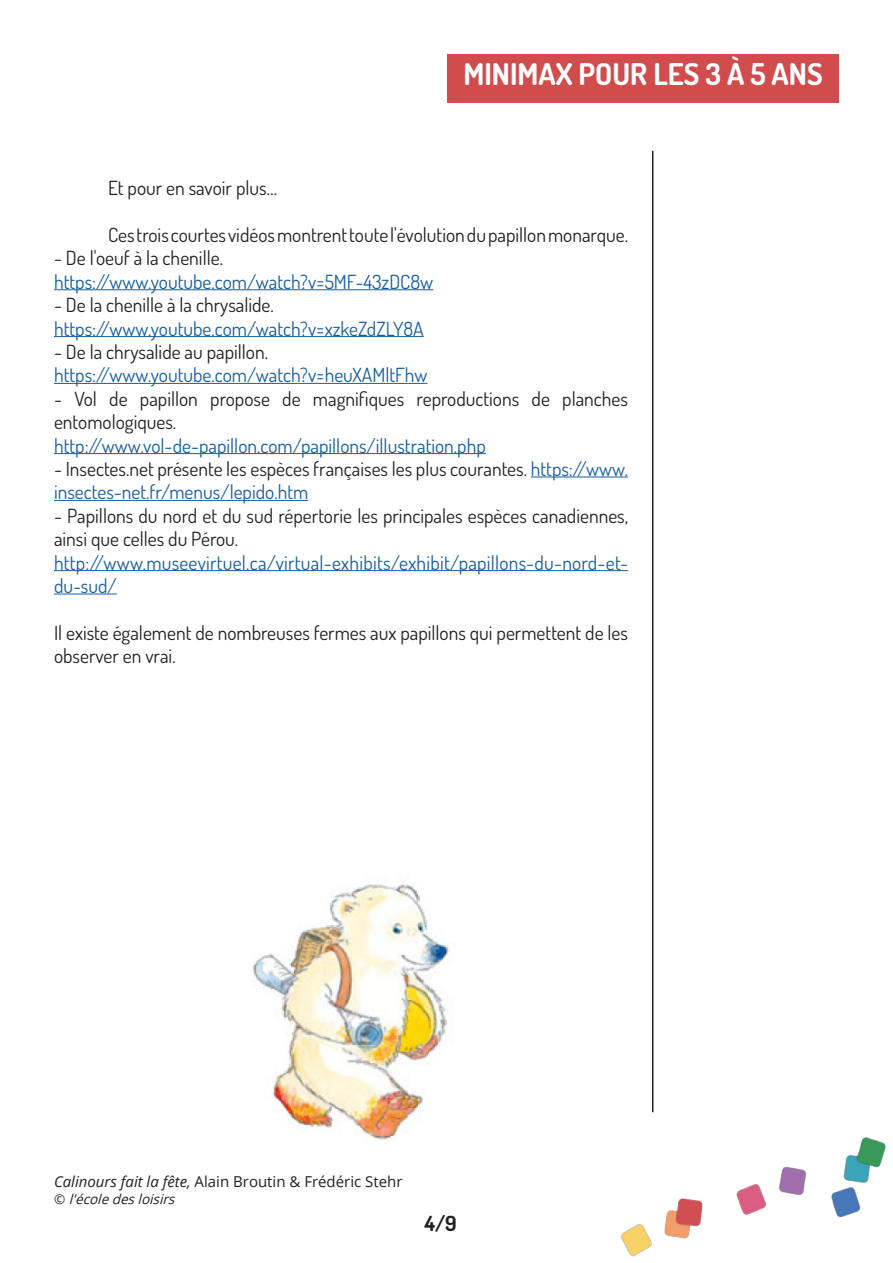
<style>
.page{position:relative;width:893px;height:1263px;background:#fff}
.page>*{position:absolute;margin:0;border:0;box-sizing:border-box;transform-origin:0 0}
.t1{font:700 30px "Dosis";color:#fff}
.t2{font:700 21px "Dosis";color:#231f20}
.t3{font:19.5px/23.4px "Dosis";color:#231f20}
.t4{font:19.5px/23.4px "Dosis";color:#175d9e}
.t5{font:15px "Open Sans";color:#231f20}
.t6{font:italic 13.5px "Open Sans";color:#231f20}
.s1{color:#175d9e}
.s2{font-style:italic}
.s3{font-style:normal}
</style>
<div class="page">
<img style="left:620px;top:1137px;width:266px;height:120px">
<hr style="left:652px;top:151px;width:1px;height:961px;background:#231f20">
<hr style="left:54px;top:289px;width:379px;height:1px;background:#175d9e">
<hr style="left:54px;top:336px;width:370px;height:1px;background:#175d9e">
<hr style="left:54px;top:383px;width:373px;height:1px;background:#175d9e">
<hr style="left:54px;top:453px;width:432px;height:1px;background:#175d9e">
<hr style="left:531px;top:477px;width:97px;height:1px;background:#175d9e">
<hr style="left:54px;top:500px;width:254px;height:1px;background:#175d9e">
<hr style="left:54px;top:570px;width:574px;height:1px;background:#175d9e">
<hr style="left:54px;top:594px;width:63px;height:1px;background:#175d9e">
<div style="left:447px;top:54px;width:392px;height:49px;background:#d04c4d"></div>
<img style="left:253px;top:884px;width:197px;height:256px">
<p class="t1" style="left:463px;top:54px;width:361px">MINIMAX POUR LES 3 À 5 ANS</p>
<p class="t3" style="left:108px;top:176px;width:171px">Et pour en savoir plus…</p>
<p class="t3" style="left:108px;top:223px;width:522px">Ces trois courtes vidéos montrent toute l'évolution du papillon monarque.</p>
<p class="t3" style="left:54px;top:246px;width:170px">- De l'oeuf à la chenille.</p>
<p class="t4" style="left:54px;top:269px;width:381px">https://www.youtube.com/watch?v=5MF-43zDC8w</p>
<p class="t3" style="left:54px;top:293px;width:221px">- De la chenille à la chrysalide.</p>
<p class="t4" style="left:54px;top:316px;width:371px">https://www.youtube.com/watch?v=xzkeZdZLY8A</p>
<p class="t3" style="left:54px;top:340px;width:216px">- De la chrysalide au papillon.</p>
<p class="t4" style="left:54px;top:363px;width:375px">https://www.youtube.com/watch?v=heuXAMltFhw</p>
<p class="t3" style="left:54px;top:386px;width:576px">- Vol de papillon propose de magnifiques reproductions de planches entomologiques.</p>
<p class="t4" style="left:54px;top:433px;width:433px">http://www.vol-de-papillon.com/papillons/illustration.php</p>
<p class="t3" style="left:54px;top:457px;width:576px">- Insectes.net présente les espèces françaises les plus courantes. <span class="s1">https://www. insectes-net.fr/menus/lepido.htm</span></p>
<p class="t3" style="left:54px;top:503px;width:576px">- Papillons du nord et du sud répertorie les principales espèces canadiennes, ainsi que celles du Pérou.</p>
<p class="t4" style="left:54px;top:550px;width:576px">http://www.museevirtuel.ca/virtual-exhibits/exhibit/papillons-du-nord-et&shy;du-sud/</p>
<p class="t3" style="left:54px;top:620px;width:575px">Il existe également de nombreuses fermes aux papillons qui permettent de les observer en vrai.</p>
<p class="t5" style="left:54px;top:1171px;width:350px"><span class="s2">Calinours fait la fête,</span> Alain Broutin &amp; Frédéric Stehr</p>
<p class="t6" style="left:54px;top:1189px;width:127px"><span class="s3">©</span> l'écoledesloisirs</p>
<p class="t2" style="left:425px;top:1209px;width:34px">4/9</p>
</div>
